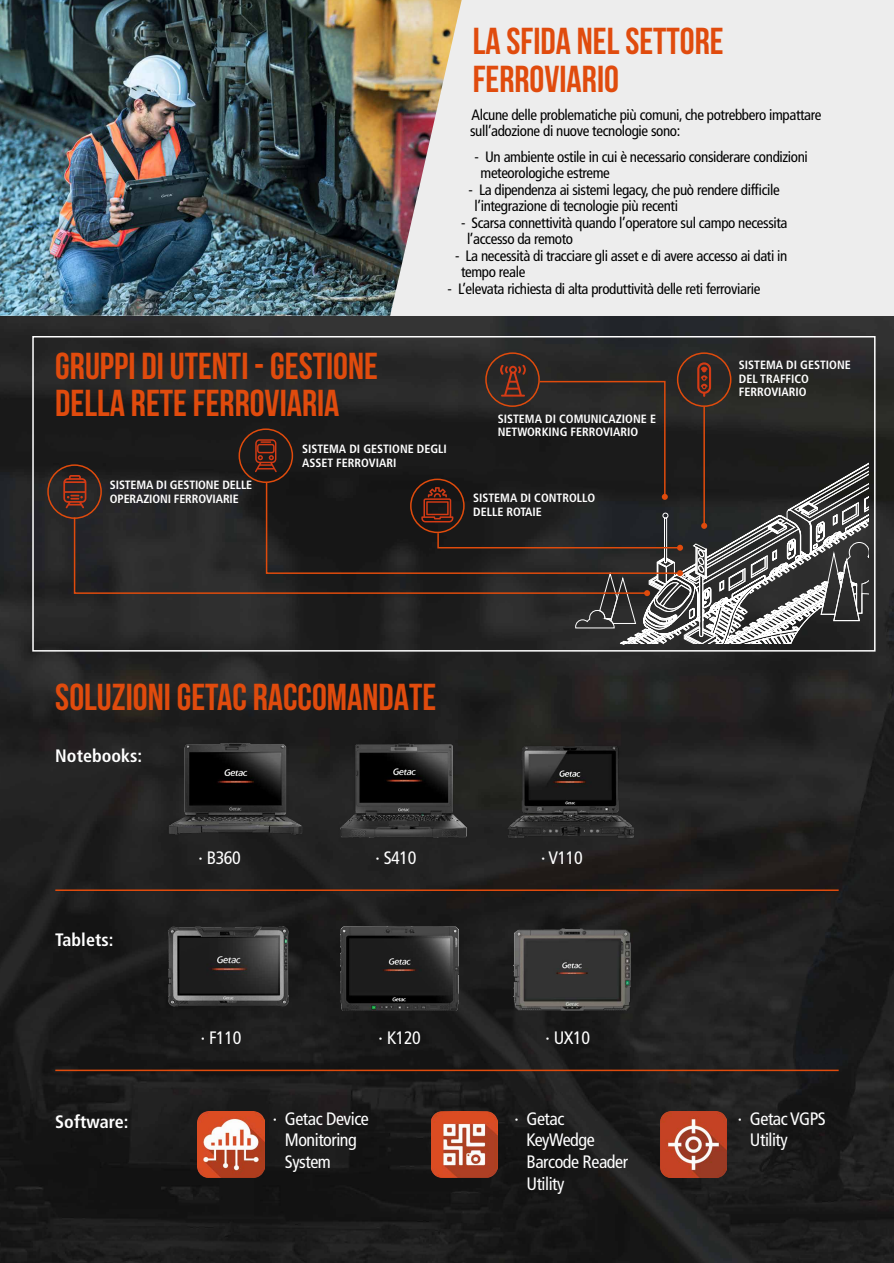
<style>
.page{position:relative;width:894px;height:1263px;background:#fff}
.page>*{position:absolute;margin:0;border:0;box-sizing:border-box;transform-origin:0 0}
.t1{font:700 37.5px/37.5px "Bebas Neue";color:#e04b0d}
.t2{font:condensed 18px/21.6px "Frutiger LT Std";letter-spacing:-.025em;color:#fff}
.t3{font:700 condensed 18px "Frutiger LT Std";color:#fff}
.t4{font:condensed 15px/16.5px "Frutiger LT Std";letter-spacing:-.025em;color:#000}
.t5{font:700 condensed 12px/13.5px "Frutiger LT Std";color:#fff}
</style>
<div class="page">
<img style="left:0;top:316px;width:893px;height:947px">
<div style="left:0;top:0;width:893px;height:316px;background:#ededed"></div>
<img style="left:0;top:0;width:461px;height:316px">
<img style="left:156px;top:735px;width:159px;height:106px">
<img style="left:332px;top:735px;width:144px;height:111px">
<img style="left:499px;top:736px;width:144px;height:110px">
<hr style="left:55px;top:890px;width:783px;height:1px;background:#e04b0c">
<hr style="left:55px;top:1070px;width:783px;height:1px;background:#e04b0c">
<img style="left:161px;top:913px;width:135px;height:106px">
<img style="left:197px;top:1111px;width:67px;height:67px">
<img style="left:431px;top:1111px;width:66px;height:67px">
<img style="left:660px;top:1111px;width:66px;height:67px">
<svg style="left:73px;top:516px;width:182px;height:79px;background:#2e2a29"></svg>
<div style="left:47px;top:464px;width:55px;height:55px;border:2px solid #e04b0c;border-radius:50%"></div>
<svg style="left:63px;top:475px;width:23px;height:33px"></svg>
<svg style="left:255px;top:362px;width:613px;height:283px;background:#322f2d"></svg>
<img style="left:513px;top:928px;width:117px;height:82px">
<img style="left:341px;top:927px;width:117px;height:84px">
<div style="left:32px;top:336px;width:843px;height:316px;border:2px solid #fff"></div>
<h1 class="t1" style="left:472px;top:22px;width:252px">LA SFIDA NEL SETTORE<br>FERROVIARIO</h1>
<h1 class="t1" style="left:55px;top:346px;width:324px">GRUPPI DI UTENTI - GESTIONE<br>DELLA RETE FERROVIARIA</h1>
<p class="t4" style="left:470px;top:106px;width:353px">Alcune delle problematiche più comuni, che potrebbero impattare sull’adozione di nuove tecnologie sono:</p>
<p class="t4" style="left:480px;top:148px;width:329px;text-indent:-6px">- Un ambiente ostile in cui è necessario considerare condizioni meteorologiche estreme</p>
<p class="t4" style="left:474px;top:181px;width:306px;text-indent:-6px">- La dipendenza ai sistemi legacy, che può rendere difficile l’integrazione di tecnologie più recenti</p>
<p class="t4" style="left:467px;top:214px;width:322px;text-indent:-6px">- Scarsa connettività quando l’operatore sul campo necessita l’accesso da remoto</p>
<p class="t4" style="left:461px;top:247px;width:328px;text-indent:-6px">- La necessità di tracciare gli asset e di avere accesso ai dati in tempo reale</p>
<p class="t4" style="left:447px;top:280px;width:314px">- L’elevata richiesta di alta produttività delle reti ferroviarie</p>
<p class="t5" style="left:497px;top:412px;width:160px">SISTEMA DI COMUNICAZIONE E<br>NETWORKING FERROVIARIO</p>
<p class="t5" style="left:738px;top:358px;width:113px">SISTEMA DI GESTIONE<br>DEL TRAFFICO<br>FERROVIARIO</p>
<p class="t5" style="left:110px;top:478px;width:144px">SISTEMA DI GESTIONE DELLE<br>OPERAZIONI FERROVIARIE</p>
<p class="t5" style="left:302px;top:443px;width:146px">SISTEMA DI GESTIONE DEGLI<br>ASSET FERROVIARI</p>
<p class="t5" style="left:473px;top:491px;width:124px">SISTEMA DI CONTROLLO<br>DELLE ROTAIE</p>
<h1 class="t1" style="left:55px;top:678px;width:382px">SOLUZIONI GETAC RACCOMANDATE</h1>
<p class="t3" style="left:55px;top:745px;width:88px">Notebooks:</p>
<p class="t3" style="left:55px;top:929px;width:59px">Tablets:</p>
<p class="t2" style="left:198px;top:847px;width:44px">· B360</p>
<p class="t2" style="left:201px;top:1027px;width:42px">· F110</p>
<p class="t2" style="left:375px;top:847px;width:42px">· S410</p>
<p class="t2" style="left:378px;top:1027px;width:44px">· K120</p>
<p class="t2" style="left:541px;top:847px;width:43px">· V110</p>
<p class="t2" style="left:545px;top:1027px;width:46px">· UX10</p>
<p class="t3" style="left:55px;top:1111px;width:75px">Software:</p>
<p class="t2" style="left:285px;top:1108px;width:86px;text-indent:-12px">· Getac Device<br>Monitoring<br>System</p>
<p class="t2" style="left:526px;top:1108px;width:103px;text-indent:-12px">· Getac<br>KeyWedge<br>Barcode Reader<br>Utility</p>
<p class="t2" style="left:749px;top:1108px;width:77px;text-indent:-12px">· Getac VGPS<br>Utility</p>
</div>
